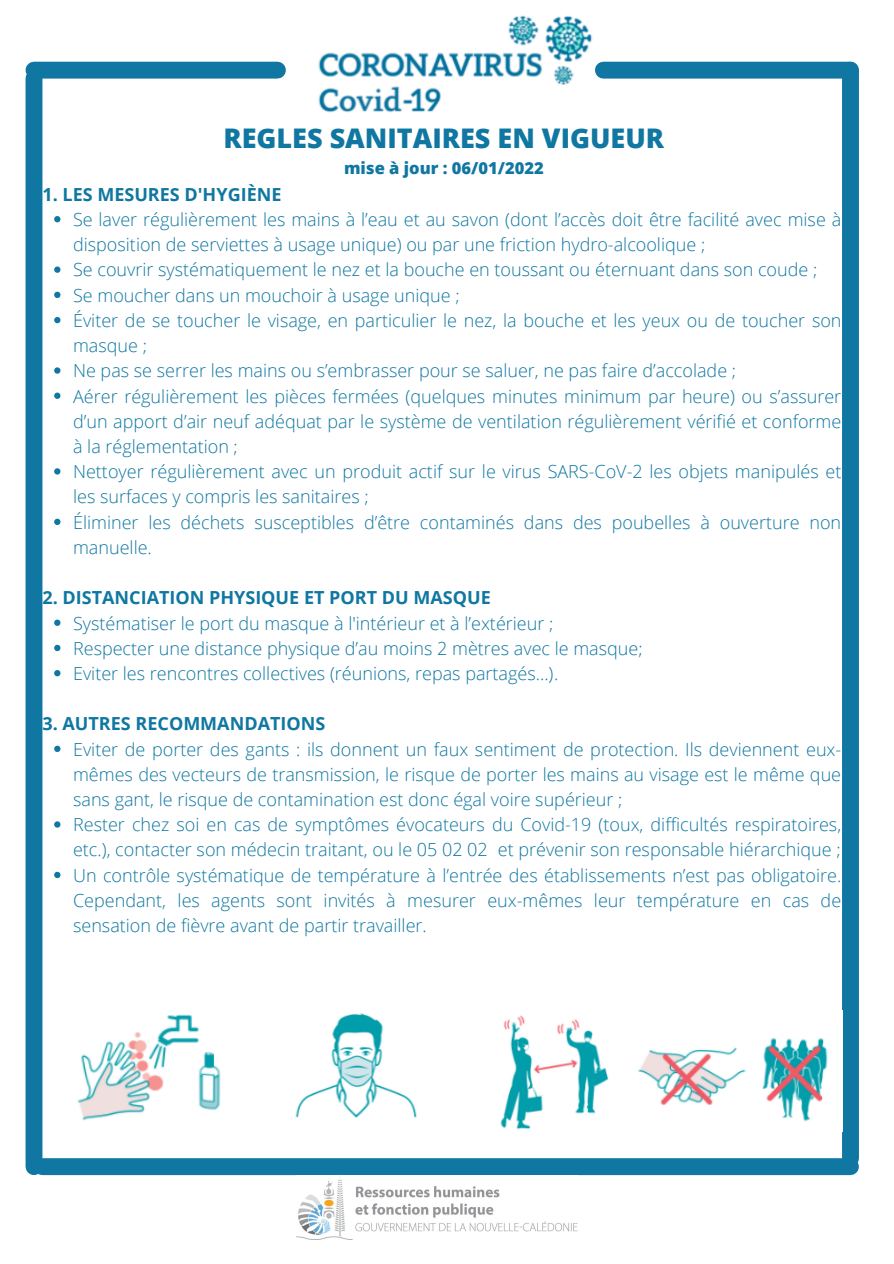
<style>
.page{position:relative;width:894px;height:1264px;background:#fff}
.page>*{position:absolute;margin:0;border:0;box-sizing:border-box;transform-origin:0 0}
.t1{font:800 27px "Open Sans";color:#0f77a1}
.t2{font:300 18px/25.2px "Open Sans";color:#0f77a1}
.t3{font:700 18px "Open Sans";color:#0f77a1}
.t4{font:800 16.5px "Open Sans";color:#0f77a1}
</style>
<div class="page">
<img style="left:318px;top:15px;width:285px;height:98px">
<div style="left:42px;top:1158px;width:808px;height:17px;background:#0f77a1"></div>
<div style="left:26px;top:78px;width:16px;height:1088px;background:#0f77a1"></div>
<div style="left:841px;top:70px;width:17px;height:1088px;background:#0f77a1"></div>
<div style="left:34px;top:62px;width:243px;height:17px;background:#0f77a1"></div>
<div style="left:603px;top:62px;width:247px;height:17px;background:#0f77a1"></div>
<img style="left:296px;top:1179px;width:281px;height:60px">
<svg style="left:54px;top:216px;width:6px;height:6px"></svg>
<svg style="left:54px;top:266px;width:6px;height:7px"></svg>
<svg style="left:54px;top:292px;width:6px;height:6px"></svg>
<svg style="left:54px;top:317px;width:6px;height:6px"></svg>
<svg style="left:54px;top:367px;width:6px;height:7px"></svg>
<svg style="left:54px;top:392px;width:6px;height:7px"></svg>
<svg style="left:54px;top:468px;width:6px;height:6px"></svg>
<svg style="left:54px;top:518px;width:6px;height:7px"></svg>
<svg style="left:54px;top:619px;width:6px;height:7px"></svg>
<svg style="left:54px;top:644px;width:6px;height:7px"></svg>
<svg style="left:54px;top:670px;width:6px;height:6px"></svg>
<svg style="left:54px;top:745px;width:6px;height:7px"></svg>
<svg style="left:54px;top:821px;width:6px;height:6px"></svg>
<svg style="left:54px;top:871px;width:6px;height:7px"></svg>
<img style="left:77px;top:1014px;width:144px;height:107px">
<img style="left:295px;top:1013px;width:122px;height:105px">
<img style="left:500px;top:1010px;width:342px;height:121px">
<p class="t1" style="left:223px;top:119px;width:442px">REGLES SANITAIRES EN VIGUEUR</p>
<p class="t4" style="left:344px;top:156px;width:201px">mise à jour : 06/01/2022</p>
<p class="t3" style="left:42px;top:181px;width:240px">1. LES MESURES D'HYGIÈNE</p>
<p class="t2" style="left:73px;top:206px;width:769px">Se laver régulièrement les mains à l’eau et au savon (dont l’accès doit être facilité avec mise à disposition de serviettes à usage unique) ou par une friction hydro-alcoolique ;</p>
<p class="t2" style="left:73px;top:257px;width:745px">Se couvrir systématiquement le nez et la bouche en toussant ou éternuant dans son coude ;</p>
<p class="t2" style="left:73px;top:282px;width:388px">Se moucher dans un mouchoir à usage unique ;</p>
<p class="t2" style="left:73px;top:307px;width:769px">Éviter de se toucher le visage, en particulier le nez, la bouche et les yeux ou de toucher son masque ;</p>
<p class="t2" style="left:73px;top:358px;width:664px">Ne pas se serrer les mains ou s’embrasser pour se saluer, ne pas faire d’accolade ;</p>
<p class="t2" style="left:73px;top:383px;width:769px;text-align:justify">Aérer régulièrement les pièces fermées (quelques minutes minimum par heure) ou s’assurer d’un apport d’air neuf adéquat par le système de ventilation régulièrement vérifié et conforme à la réglementation ;</p>
<p class="t2" style="left:73px;top:458px;width:769px">Nettoyer régulièrement avec un produit actif sur le virus SARS-CoV-2 les objets manipulés et les surfaces y compris les sanitaires ;</p>
<p class="t2" style="left:73px;top:509px;width:769px">Éliminer les déchets susceptibles d’être contaminés dans des poubelles à ouverture non manuelle.</p>
<p class="t3" style="left:42px;top:585px;width:449px">2. DISTANCIATION PHYSIQUE ET PORT DU MASQUE</p>
<p class="t2" style="left:73px;top:610px;width:481px">Systématiser le port du masque à l'intérieur et à l’extérieur ;</p>
<p class="t2" style="left:73px;top:635px;width:571px">Respecter une distance physique d’au moins 2 mètres avec le masque;</p>
<p class="t2" style="left:73px;top:660px;width:487px">Eviter les rencontres collectives (réunions, repas partagés...).</p>
<p class="t3" style="left:42px;top:711px;width:284px">3. AUTRES RECOMMANDATIONS</p>
<p class="t2" style="left:73px;top:736px;width:769px;text-align:justify">Eviter de porter des gants : ils donnent un faux sentiment de protection. Ils deviennent eux&shy;mêmes des vecteurs de transmission, le risque de porter les mains au visage est le même que sans gant, le risque de contamination est donc égal voire supérieur ;</p>
<p class="t2" style="left:73px;top:811px;width:769px">Rester chez soi en cas de symptômes évocateurs du Covid-19 (toux, difficultés respiratoires, etc.), contacter son médecin traitant, ou le 05 02 02 et prévenir son responsable hiérarchique ;</p>
<p class="t2" style="left:73px;top:862px;width:769px;text-align:justify">Un contrôle systématique de température à l’entrée des établissements n’est pas obligatoire.<br>Cependant, les agents sont invités à mesurer eux-mêmes leur température en cas de sensation de fièvre avant de partir travailler.</p>
</div>
